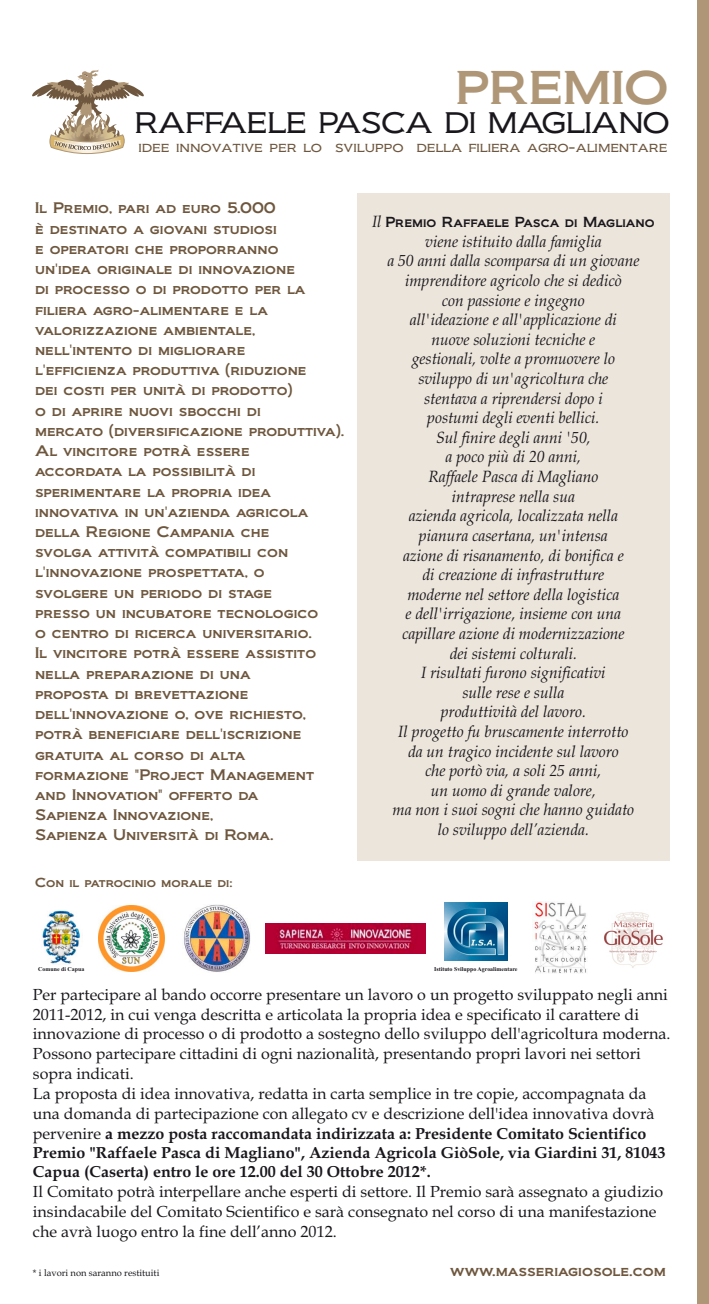
<style>
.page{position:relative;width:709px;height:1304px;background:#fff}
.page>*{position:absolute;margin:0;border:0;box-sizing:border-box;transform-origin:0 0}
.t1{font:44.5px "Biondi";color:#ae9676}
.t2{font:300 27.9px "Biondi";color:#1a171c;scale:.96 1}
.t3{font:italic 16.3px/19.6px "Book Antiqua";color:#1a171c;text-align:center;scale:.96 1}
.t4{font:16px/19.7px "Book Antiqua";color:#1a171c}
.t5{font:300 14.7px "Biondi";color:#6e573e}
.t6{font:14.6px "Biondi";color:#6e573e}
.t7{font:14.4px/20.2px "Biondi";color:#6e573e}
.t8{font:13.7px "Biondi";color:#1a171c;scale:.96 1}
.t9{font:12.3px "Biondi";color:#6e573e}
.t10{font:9.4px "Book Antiqua";color:#1a171c}
.t11{font:700 5.9px "Times New Roman";color:#1a171c}
.s1{font-family:"Book Antiqua";font-style:italic;font-size:16.3px}
.s2{font-weight:700}
</style>
<div class="page">
<div style="left:357px;top:194px;width:312px;height:667px;background:#ece5db"></div>
<img style="left:266px;top:923px;width:159px;height:31px">
<img style="left:98px;top:906px;width:66px;height:66px">
<img style="left:184px;top:905px;width:66px;height:67px">
<img style="left:604px;top:912px;width:59px;height:56px">
<img style="left:532px;top:901px;width:56px;height:72px">
<div style="left:697px;top:0;width:12px;height:1304px;background:#ae9676"></div>
<svg style="left:32px;top:69px;width:112px;height:85px"></svg>
<img style="left:42px;top:910px;width:41px;height:55px">
<img style="left:444px;top:903px;width:63px;height:57px">
<h1 class="t1" style="left:455px;top:62px;width:214px">PREMIO</h1>
<h2 class="t2" style="left:135px;top:107px;width:558px">RAFFAELE PASCA DI MAGLIANO</h2>
<p class="t5" style="left:138px;top:139px;width:530px">idee innovative per lo sviluppo della filiera agro-alimentare</p>
<p class="t7" style="left:35px;top:198px;width:311px">Il Premio, pari ad euro 5.000<br>è destinato a giovani studiosi<br>e operatori che proporranno<br>un'idea originale di innovazione<br>di processo o di prodotto per la filiera agro-alimentare e la valorizzazione ambientale, nell'intento di migliorare<br>l'efficienza produttiva (riduzione<br>dei costi per unità di prodotto)<br>o di aprire nuovi sbocchi di<br>mercato (diversificazione produttiva).<br>Al vincitore potrà essere<br>accordata la possibilità di sperimentare la propria idea innovativa in un'azienda agricola della Regione Campania che<br>svolga attività compatibili con l'innovazione prospettata, o<br>svolgere un periodo di stage<br>presso un incubatore tecnologico<br>o centro di ricerca universitario.<br>Il vincitore potrà essere assistito nella preparazione di una<br>proposta di brevettazione dell'innovazione o, ove richiesto, potrà beneficiare dell'iscrizione gratuita al corso di alta<br>formazione "Project Management and Innovation" offerto da<br>Sapienza Innovazione,<br>Sapienza Università di Roma.</p>
<p class="t9" style="left:35px;top:876px;width:199px">Con il patrocinio morale di:</p>
<p class="t8" style="left:372px;top:214px;width:296px"><span class="s1">Il</span> Premio Raffaele Pasca di Magliano</p>
<p class="t3" style="left:387px;top:233px;width:264px">viene istituito dalla famiglia<br>a 50 anni dalla scomparsa di un giovane imprenditore agricolo che si dedicò<br>con passione e ingegno<br>all'ideazione e all'applicazione di<br>nuove soluzioni tecniche e<br>gestionali, volte a promuovere lo sviluppo di un'agricoltura che<br>stentava a riprendersi dopo i<br>postumi degli eventi bellici.<br>Sul finire degli anni '50,<br>a poco più di 20 anni,<br>Raffaele Pasca di Magliano<br>intraprese nella sua<br>azienda agricola, localizzata nella pianura casertana, un'intensa<br>azione di risanamento, di bonifica e<br>di creazione di infrastrutture<br>moderne nel settore della logistica<br>e dell'irrigazione, insieme con una capillare azione di modernizzazione<br>dei sistemi colturali.<br>I risultati furono significativi<br>sulle rese e sulla<br>produttività del lavoro.<br>Il progetto fu bruscamente interrotto<br>da un tragico incidente sul lavoro<br>che portò via, a soli 25 anni,<br>un uomo di grande valore,<br>ma non i suoi sogni che hanno guidato lo sviluppo dell’azienda.</p>
<p class="t11" style="left:38px;top:967px;width:48px">Comune di Capua</p>
<p class="t11" style="left:434px;top:967px;width:85px">Istituto Sviluppo Agroalimentare</p>
<p class="t4" style="left:33px;top:986px;width:639px">Per partecipare al bando occorre presentare un lavoro o un progetto sviluppato negli anni 2011-2012, in cui venga descritta e articolata la propria idea e specificato il carattere di innovazione di processo o di prodotto a sostegno dello sviluppo dell'agricoltura moderna.<br>Possono partecipare cittadini di ogni nazionalità, presentando propri lavori nei settori sopra indicati.<br>La proposta di idea innovativa, redatta in carta semplice in tre copie, accompagnata da una domanda di partecipazione con allegato cv e descrizione dell'idea innovativa dovrà pervenire <span class="s2">a mezzo posta raccomandata indirizzata a: Presidente Comitato Scientifico Premio "Raffaele Pasca di Magliano", Azienda Agricola GiòSole, via Giardini 31, 81043<br>Capua (Caserta) entro le ore 12.00 del 30 Ottobre 2012*.</span></p>
<p class="t4" style="left:33px;top:1183px;width:631px">Il Comitato potrà interpellare anche esperti di settore. Il Premio sarà assegnato a giudizio insindacabile del Comitato Scientifico e sarà consegnato nel corso di una manifestazione che avrà luogo entro la fine dell’anno 2012.</p>
<p class="t10" style="left:33px;top:1269px;width:128px">* i lavori non saranno restituiti</p>
<p class="t6" style="left:450px;top:1263px;width:217px">www.masseriagiosole.com</p>
</div>
